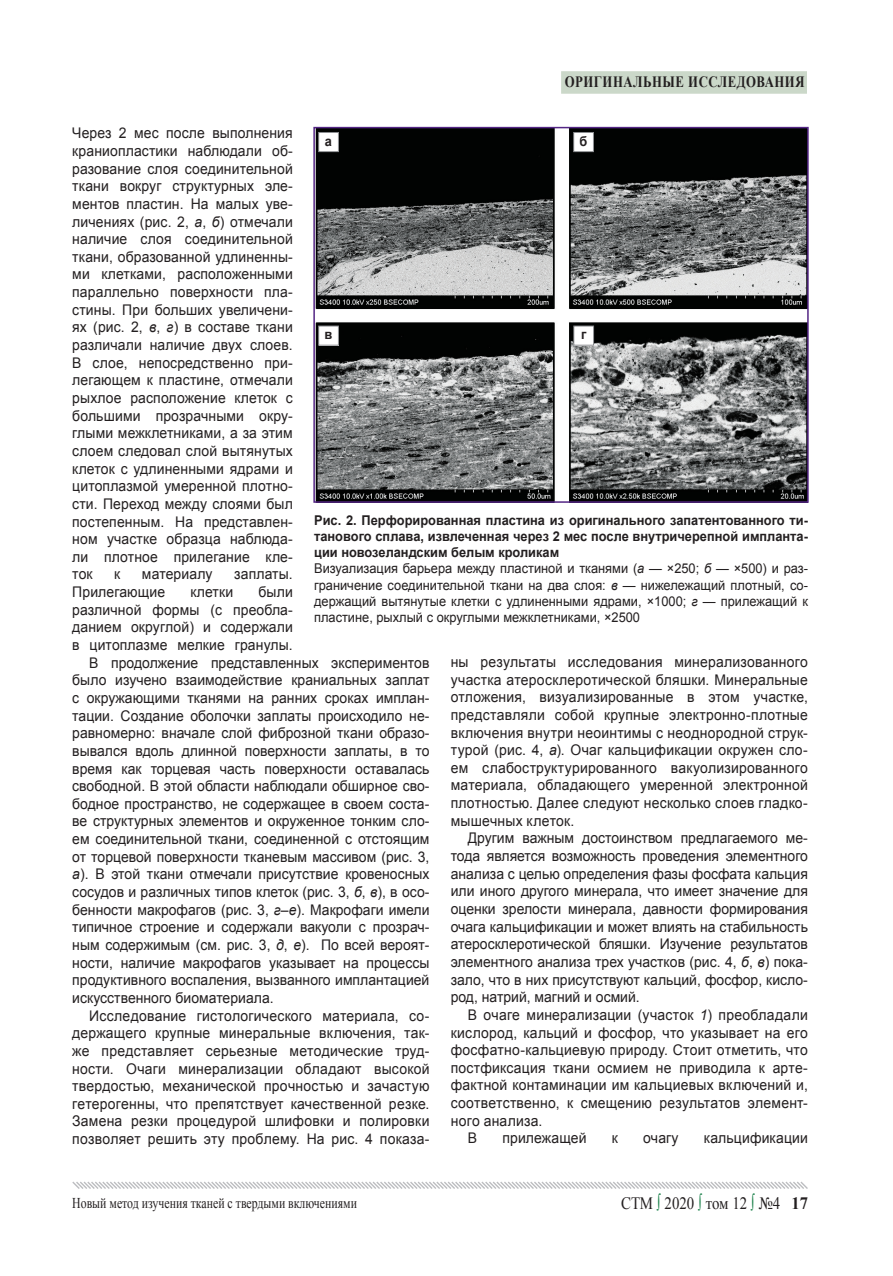
<style>
.page{position:relative;width:893px;height:1276px;background:#fff}
.page>*{position:absolute;margin:0;border:0;box-sizing:border-box;transform-origin:0 0}
.t1{font:17.4px "Times New Roman";color:#231f20;scale:.86 1}
.t2{font:700 15.75px "Times New Roman";letter-spacing:.04em;color:#231f20;scale:.81 1}
.t3{font:15px "Times New Roman";color:#231f20;scale:.79 1}
.t4{font:14.7px/17.7px "Arial";color:#231f20;text-align:justify;scale:.95 1}
.t5{font:14.7px "Arial";letter-spacing:.02em;color:#231f20;scale:.95 1}
.t6{font:13.5px/16.2px "Arial";color:#231f20;scale:.95 1}
.t7{font:700 13.5px "Arial";color:#231f20;scale:.95 1}
.s1{font-style:italic}
.s2{font-weight:700}
.s3{color:#127c43}
</style>
<div class="page">
<svg style="left:72px;top:1181px;width:736px;height:8px"></svg>
<div style="left:561px;top:71px;width:246px;height:23px;background:#cbd8c9"></div>
<img style="left:316px;top:130px;width:490px;height:370px">
<div style="left:313px;top:127px;width:496px;height:376px;border:2px solid #542685"></div>
<div style="left:319px;top:132px;width:19px;height:20px;background:#fff"></div>
<div style="left:318px;top:132px;width:21px;height:20px;border:1px solid #8b8d90"></div>
<div style="left:319px;top:326px;width:19px;height:19px;background:#fff"></div>
<div style="left:318px;top:326px;width:21px;height:19px;border:1px solid #8b8d90"></div>
<div style="left:574px;top:326px;width:20px;height:19px;background:#fff"></div>
<div style="left:573px;top:326px;width:21px;height:19px;border:1px solid #8b8d90"></div>
<div style="left:574px;top:132px;width:19px;height:20px;background:#fff"></div>
<div style="left:573px;top:132px;width:21px;height:20px;border:1px solid #8b8d90"></div>
<p class="t2" style="left:565px;top:71px;width:297px">оригинальные исследования</p>
<p class="t4" style="left:72px;top:124px;width:234px">Через 2 мес после выполнения краниопластики наблюдали об&shy;разование слоя соединительной ткани вокруг структурных эле&shy;ментов пластин. На малых уве&shy;личениях (рис. 2, <span class="s1">а</span>, <span class="s1">б</span>) отмечали наличие слоя соединительной ткани, образованной удлиненны&shy;ми клетками, расположенными параллельно поверхности пла&shy;стины. При больших увеличени&shy;ях (рис. 2, <span class="s1">в</span>, <span class="s1">г</span>) в составе ткани различали наличие двух слоев.<br>В слое, непосредственно при&shy;легающем к пластине, отмечали рыхлое расположение клеток с большими прозрачными окру&shy;глыми межклетниками, а за этим слоем следовал слой вытянутых клеток с удлиненными ядрами и цитоплазмой умеренной плотно&shy;сти. Переход между слоями был постепенным. На представлен&shy;ном участке образца наблюда&shy;ли плотное прилегание кле&shy;ток</p>
<p class="t7" style="left:580px;top:132px;width:10px">б</p>
<p class="t7" style="left:325px;top:132px;width:9px">а</p>
<p class="t7" style="left:325px;top:325px;width:10px">в</p>
<p class="t7" style="left:581px;top:325px;width:7px">г</p>
<p class="t6" style="left:314px;top:512px;width:521px"><span class="s2">Рис. 2. Перфорированная пластина из оригинального запатентованного ти&shy;танового сплава, извлеченная через 2 мес после внутричерепной импланта&shy;ции новозеландским белым кроликам<br></span>Визуализация барьера между пластиной и тканями (<span class="s1">а</span> — ×250; <span class="s1">б</span> — ×500) и раз&shy;граничение соединительной ткани на два слоя: <span class="s1">в</span> — нижележащий плотный, со&shy;держащий вытянутые клетки с удлиненными ядрами, ×1000; <span class="s1">г</span> — прилежащий к пластине, рыхлый с округлыми межклетниками, ×2500</p>
<p class="t4" style="left:114px;top:565px;width:8px">к</p>
<p class="t4" style="left:142px;top:565px;width:76px">материалу</p>
<p class="t4" style="left:234px;top:565px;width:63px">заплаты.</p>
<p class="t4" style="left:72px;top:583px;width:99px">Прилегающие</p>
<p class="t4" style="left:190px;top:583px;width:46px">клетки</p>
<p class="t4" style="left:258px;top:583px;width:38px">были</p>
<p class="t4" style="left:72px;top:600px;width:234px">различной формы (с преобла-</p>
<p class="t4" style="left:72px;top:618px;width:234px">данием округлой) и содержали</p>
<p class="t4" style="left:72px;top:636px;width:234px">в цитоплазме мелкие гранулы.</p>
<p class="t4" style="left:89px;top:653px;width:360px">В продолжение представленных экспериментов</p>
<p class="t4" style="left:72px;top:671px;width:377px">было изучено взаимодействие краниальных заплат</p>
<p class="t4" style="left:72px;top:689px;width:377px">с окружающими тканями на ранних сроках имплан-</p>
<p class="t4" style="left:72px;top:706px;width:377px">тации. Создание оболочки заплаты происходило не-</p>
<p class="t4" style="left:72px;top:724px;width:377px">равномерно: вначале слой фиброзной ткани образо-</p>
<p class="t4" style="left:72px;top:742px;width:377px">вывался вдоль длинной поверхности заплаты, в то</p>
<p class="t4" style="left:72px;top:759px;width:377px">время как торцевая часть поверхности оставалась</p>
<p class="t4" style="left:72px;top:777px;width:377px">свободной. В этой области наблюдали обширное сво-</p>
<p class="t4" style="left:72px;top:794px;width:377px">бодное пространство, не содержащее в своем соста-</p>
<p class="t4" style="left:72px;top:812px;width:377px">ве структурных элементов и окруженное тонким сло-</p>
<p class="t4" style="left:72px;top:830px;width:377px">ем соединительной ткани, соединенной с отстоящим</p>
<p class="t4" style="left:72px;top:847px;width:377px">от торцевой поверхности тканевым массивом (рис. 3,</p>
<p class="t4" style="left:72px;top:865px;width:377px"><span class="s1">а</span>). В этой ткани отмечали присутствие кровеносных</p>
<p class="t4" style="left:72px;top:883px;width:377px">сосудов и различных типов клеток (рис. 3, <span class="s1">б</span>, <span class="s1">в</span>), в осо-</p>
<p class="t4" style="left:72px;top:900px;width:377px">бенности макрофагов (рис. 3, <span class="s1">г</span>–<span class="s1">е</span>). Макрофаги имели</p>
<p class="t4" style="left:72px;top:918px;width:377px">типичное строение и содержали вакуоли с прозрач-</p>
<p class="t4" style="left:72px;top:936px;width:377px">ным содержимым (см. рис. 3, <span class="s1">д</span>, <span class="s1">е</span>). По всей вероят-</p>
<p class="t4" style="left:72px;top:953px;width:377px">ности, наличие макрофагов указывает на процессы</p>
<p class="t4" style="left:72px;top:971px;width:377px">продуктивного воспаления, вызванного имплантацией</p>
<p class="t4" style="left:72px;top:989px;width:213px">искусственного биоматериала.</p>
<p class="t4" style="left:89px;top:1006px;width:360px">Исследование гистологического материала, со-</p>
<p class="t4" style="left:72px;top:1024px;width:377px">держащего крупные минеральные включения, так-</p>
<p class="t4" style="left:72px;top:1041px;width:377px">же представляет серьезные методические труд-</p>
<p class="t4" style="left:72px;top:1059px;width:377px">ности. Очаги минерализации обладают высокой</p>
<p class="t4" style="left:72px;top:1077px;width:377px">твердостью, механической прочностью и зачастую</p>
<p class="t4" style="left:72px;top:1094px;width:377px">гетерогенны, что препятствует качественной резке.</p>
<p class="t4" style="left:72px;top:1112px;width:377px">Замена резки процедурой шлифовки и полировки</p>
<p class="t4" style="left:72px;top:1130px;width:377px">позволяет решить эту проблему. На рис. 4 показа-</p>
<p class="t4" style="left:451px;top:653px;width:377px">ны результаты исследования минерализованного участка атеросклеротической бляшки. Минеральные отложения, визуализированные в этом участке, представляли собой крупные электронно-плотные включения внутри неоинтимы с неоднородной струк&shy;турой (рис. 4, <span class="s1">а</span>). Очаг кальцификации окружен сло&shy;ем слабоструктурированного вакуолизированного материала, обладающего умеренной электронной плотностью. Далее следуют несколько слоев гладко&shy;мышечных клеток.</p>
<p class="t4" style="left:451px;top:829px;width:377px;text-indent:17px">Другим важным достоинством предлагаемого ме&shy;тода является возможность проведения элементного анализа с целью определения фазы фосфата кальция или иного другого минерала, что имеет значение для оценки зрелости минерала, давности формирования очага кальцификации и может влиять на стабильность атеросклеротической бляшки. Изучение результатов элементного анализа трех участков (рис. 4, <span class="s1">б</span>, <span class="s1">в</span>) пока&shy;зало, что в них присутствуют кальций, фосфор, кисло&shy;род, натрий, магний и осмий.</p>
<p class="t4" style="left:468px;top:1005px;width:360px">В очаге минерализации (участок <span class="s1">1</span>) преобладали</p>
<p class="t4" style="left:451px;top:1023px;width:377px">кислород, кальций и фосфор, что указывает на его</p>
<p class="t4" style="left:451px;top:1041px;width:377px">фосфатно-кальциевую природу. Стоит отметить, что</p>
<p class="t4" style="left:451px;top:1058px;width:377px">постфиксация ткани осмием не приводила к арте-</p>
<p class="t4" style="left:451px;top:1076px;width:377px">фактной контаминации им кальциевых включений и,</p>
<p class="t4" style="left:451px;top:1094px;width:377px">соответственно, к смещению результатов элемент-</p>
<p class="t5" style="left:451px;top:1110px;width:98px">ного анализа.</p>
<p class="t4" style="left:468px;top:1129px;width:11px">В</p>
<p class="t4" style="left:502px;top:1129px;width:90px">прилежащей</p>
<p class="t4" style="left:612px;top:1129px;width:8px">к</p>
<p class="t4" style="left:643px;top:1129px;width:38px">очагу</p>
<p class="t4" style="left:704px;top:1129px;width:111px">кальцификации</p>
<p class="t3" style="left:72px;top:1192px;width:362px">Новый метод изучения тканей с твердыми включениями</p>
<p class="t1" style="left:621px;top:1191px;width:219px">СТМ <span class="s3">∫</span> 2020 <span class="s3">∫</span> том 12 <span class="s3">∫</span> №4 <span class="s2">17</span></p>
</div>
